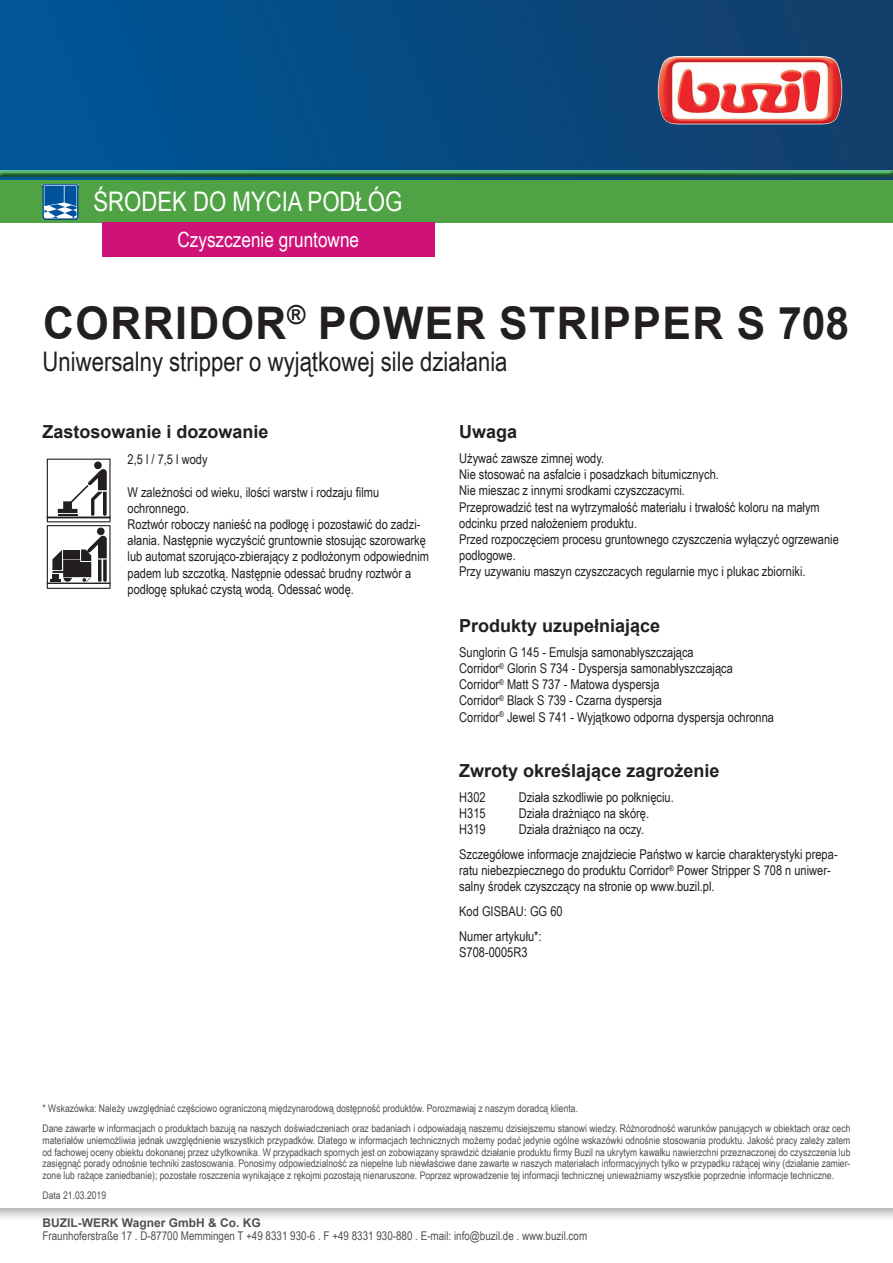
<style>
.page{position:relative;width:893px;height:1263px;background:#fff}
.page>*{position:absolute;margin:0;border:0;box-sizing:border-box;transform-origin:0 0}
.t1{font:700 45px "Arial";letter-spacing:.035em;color:#231f20;scale:.95 1}
.t2{font:27px "Arial Narrow";color:#231f20}
.t3{font:27px "Arial Narrow";color:#fff}
.t4{font:21px "Arial Narrow";color:#fff}
.t5{font:700 18px "Arial";color:#231f20}
.t6{font:13.5px/16.2px "Arial Narrow";color:#231f20}
.t7{font:12px "Arial Narrow";color:#4e5151}
.t8{font:700 12px "Arial";color:#4e5151}
.t9{font:10.5px/11.7px "Arial Narrow";color:#4d5152}
</style>
<div class="page">
<svg style="left:0;top:1209px;width:893px;height:9px;background:#d9dadc"></svg>
<svg style="left:47px;top:459px;width:64px;height:130px"></svg>
<div style="left:0;top:0;width:893px;height:180px;background:linear-gradient(to right,#00569a,#143e69)"></div>
<img style="left:658px;top:56px;width:184px;height:68px">
<hr style="left:0;top:0;width:1px;height:180px;background:#015599">
<div style="left:0;top:169px;width:893px;height:8px;background:#015599;opacity:.75"></div>
<div style="left:0;top:180px;width:893px;height:43px;background:#4fa345"></div>
<img style="left:43px;top:184px;width:35px;height:36px">
<svg style="left:44px;top:185px;width:35px;height:33px"></svg>
<div style="left:102px;top:223px;width:333px;height:34px;background:#cf1277"></div>
<h2 class="t3" style="left:94px;top:182px;width:310px">ŚRODEK DO MYCIA PODŁÓG</h2>
<h3 class="t4" style="left:177px;top:225px;width:183px">Czyszczenie gruntowne</h3>
<h1 class="t1" style="left:43px;top:291px;width:850px">CORRIDOR<sup>®</sup> POWER STRIPPER S 708</h1>
<h2 class="t2" style="left:43px;top:342px;width:467px">Uniwersalny stripper o wyjątkowej sile działania</h2>
<h3 class="t5" style="left:43px;top:419px;width:228px">Zastosowanie i dozowanie</h3>
<p class="t6" style="left:128px;top:451px;width:82px">2,5 l / 7,5 l wody</p>
<p class="t6" style="left:128px;top:483px;width:303px">W zależności od wieku, ilości warstw i rodzaju filmu ochronnego.<br>Roztwór roboczy nanieść na podłogę i pozostawić do zadzi&shy;ałania. Następnie wyczyścić gruntownie stosując szorowarkę lub automat szorująco-zbierający z podłożonym odpowiednim padem lub szczotką. Następnie odessać brudny roztwór a podłogę spłukać czystą wodą. Odessać wodę.</p>
<h3 class="t5" style="left:459px;top:419px;width:60px">Uwaga</h3>
<p class="t6" style="left:459px;top:450px;width:381px">Używać zawsze zimnej wody.<br>Nie stosować na asfalcie i posadzkach bitumicznych.<br>Nie mieszac z innymi srodkami czyszczacymi.<br>Przeprowadzić test na wytrzymałość materiału i trwałość koloru na małym odcinku przed nałożeniem produktu.<br>Przed rozpoczęciem procesu gruntownego czyszczenia wyłączyć ogrzewanie podłogowe.<br>Przy uzywaniu maszyn czyszczacych regularnie myc i plukac zbiorniki.</p>
<h3 class="t5" style="left:459px;top:613px;width:203px">Produkty uzupełniające</h3>
<p class="t6" style="left:459px;top:643px;width:316px">Sunglorin G 145 - Emulsja samonabłyszczająca<br>Corridor<sup>®</sup> Glorin S 734 - Dyspersja samonabłyszczająca Corridor<sup>®</sup> Matt S 737 - Matowa dyspersja<br>Corridor<sup>®</sup> Black S 739 - Czarna dyspersja<br>Corridor<sup>®</sup> Jewel S 741 - Wyjątkowo odporna dyspersja ochronna</p>
<h3 class="t5" style="left:459px;top:758px;width:262px">Zwroty określające zagrożenie</h3>
<p class="t6" style="left:459px;top:788px;width:28px">H302</p>
<p class="t6" style="left:519px;top:788px;width:157px">Działa szkodliwie po połknięciu.</p>
<p class="t6" style="left:459px;top:805px;width:28px">H315</p>
<p class="t6" style="left:519px;top:805px;width:132px">Działa drażniąco na skórę.</p>
<p class="t6" style="left:459px;top:821px;width:28px">H319</p>
<p class="t6" style="left:459px;top:817px;width:380px;line-height:24.8px;text-indent:60px">Działa drażniąco na oczy.<br>Szczegółowe informacje znajdziecie Państwo w karcie charakterystyki prepa-</p>
<p class="t6" style="left:459px;top:862px;width:373px">ratu niebezpiecznego do produktu Corridor<sup>®</sup> Power Stripper S 708 n uniwer&shy;salny środek czyszczący na stronie op www.buzil.pl.</p>
<p class="t6" style="left:459px;top:898px;width:105px;line-height:24.8px">Kod GISBAU: GG 60<br>Numer artykułu*:</p>
<p class="t6" style="left:459px;top:944px;width:70px">S708-0005R3</p>
<p class="t9" style="left:43px;top:1098px;width:809px;line-height:20.2px">* Wskazówka: Należy uwzględniać częściowo ograniczoną międzynarodową dostępność produktów. Porozmawiaj z naszym doradcą klienta.<br>Dane zawarte w informacjach o produktach bazują na naszych doświadczeniach oraz badaniach i odpowiadają naszemu dzisiejszemu stanowi wiedzy. Różnorodność warunków panujących w obiektach oraz cech</p>
<p class="t9" style="left:43px;top:1134px;width:809px;text-align:justify">materiałów uniemożliwia jednak uwzględnienie wszystkich przypadków. Dlatego w informacjach technicznych możemy podać jedynie ogólne wskazówki odnośnie stosowania produktu. Jakość pracy zależy zatem od fachowej oceny obiektu dokonanej przez użytkownika. W przypadkach spornych jest on zobowiązany sprawdzić działanie produktu firmy Buzil na ukrytym kawałku nawierzchni przeznaczonej do czyszczenia lub zasięgnąć porady odnośnie techniki zastosowania. Ponosimy odpowiedzialność za niepełne lub niewłaściwe dane zawarte w naszych materiałach informacyjnych tylko w przypadku rażącej winy (działanie zamier&shy;zone lub rażące zaniedbanie); pozostałe roszczenia wynikające z rękojmi pozostają nienaruszone. Poprzez wprowadzenie tej informacji technicznej unieważniamy wszystkie poprzednie informacje techniczne.</p>
<p class="t9" style="left:43px;top:1189px;width:65px">Data 21.03.2019</p>
<p class="t8" style="left:43px;top:1214px;width:220px">BUZIL-WERK Wagner GmbH &amp; Co. KG</p>
<p class="t7" style="left:43px;top:1227px;width:546px">Fraunhoferstraße 17 . D-87700 Memmingen T +49 8331 930-6 . F +49 8331 930-880 . E-mail: info@buzil.de . www.buzil.com</p>
</div>
